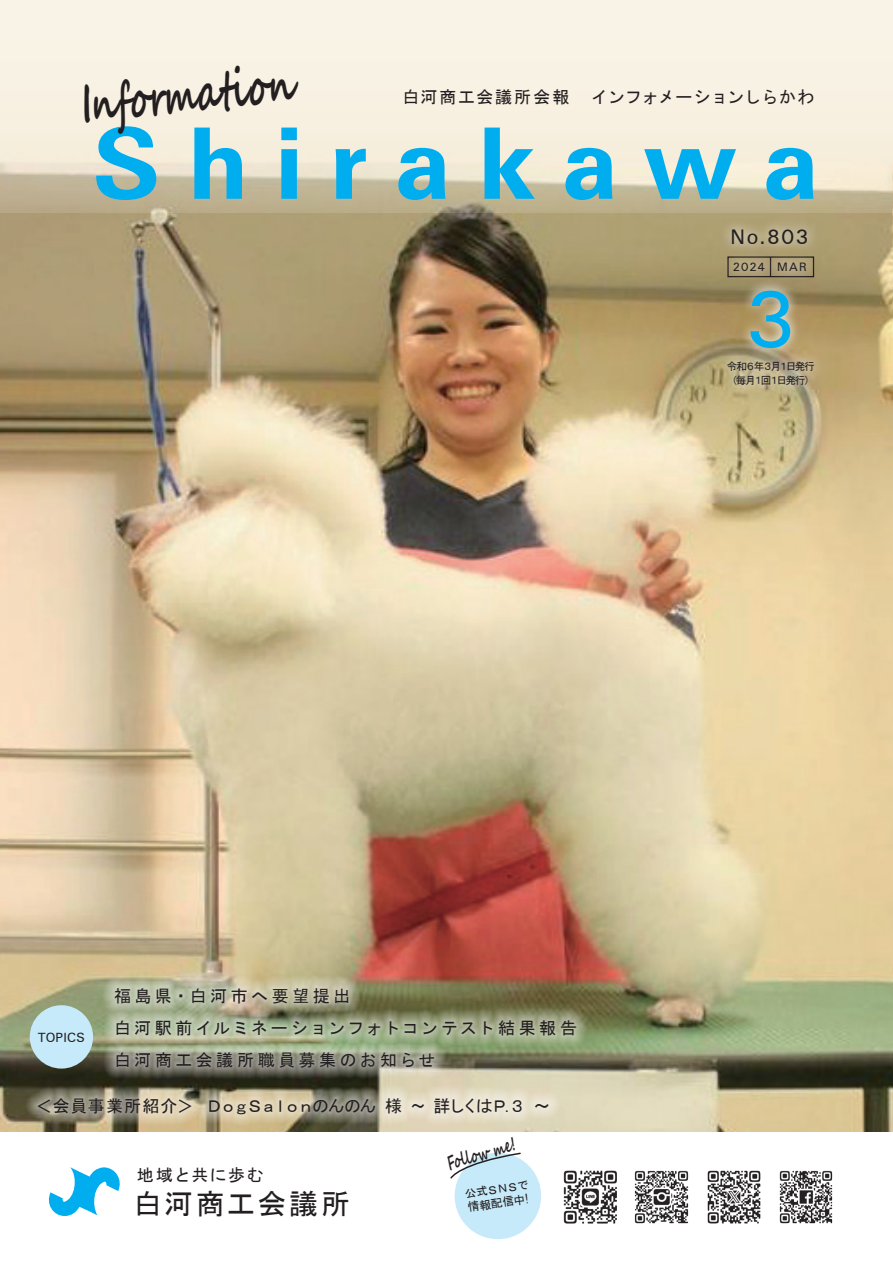
<style>
.page{position:relative;width:893px;height:1263px;background:#fff}
.page>*{position:absolute;margin:0;border:0;box-sizing:border-box;transform-origin:0 0}
.t1{font:700 98.85px "Swiss 742 SWC";letter-spacing:.25em;color:#00aeef;scale:1.08 1}
.t2{font:79.65px "Swiss 742 SWC";color:#00aeef}
.t3{font:700 53.1px "Segoe Script";color:#231f20;scale:.63 1}
.t4{font:28.65px "MS Gothic";letter-spacing:.085em;color:#231f20}
.t5{font:20.25px "Swiss 742 SWC";color:#231f20}
.t6{font:700 19.2px "Segoe Script";color:#231f20;scale:.63 1}
.t7{font:16.95px/32px "MS Gothic";letter-spacing:.19em;color:#231f20}
.t8{font:16.95px "MS Gothic";letter-spacing:-.12em;color:#231f20}
.t9{font:16.95px "MS Gothic";letter-spacing:.045em;color:#231f20}
.t10{font:16.95px "MS Gothic";letter-spacing:.08em;color:#231f20}
.t11{font:12.75px "Swiss 742 SWC";letter-spacing:.015em;color:#231f20}
.t12{font:11.7px/13.8px "MS Gothic";color:#231f20}
.t13{font:11.7px "Swiss 742 SWC";letter-spacing:.085em;color:#231f20}
.t14{font:10.65px "MS Gothic";letter-spacing:-.18em;color:#231f20}
.t15{font:10.65px "MS Gothic";letter-spacing:-.235em;color:#231f20}
</style>
<div class="page">
<img style="left:0;top:213px;width:893px;height:918px">
<svg style="left:0;top:0;width:893px;height:213px;background:#eee6d5"></svg>
<svg style="left:720px;top:218px;width:98px;height:37px;background:#b5a881"></svg>
<svg style="left:723px;top:251px;width:44px;height:31px"></svg>
<svg style="left:767px;top:251px;width:50px;height:31px"></svg>
<svg style="left:740px;top:278px;width:61px;height:73px;background:#b5a37d"></svg>
<svg style="left:717px;top:351px;width:108px;height:45px;background:#b8aa82"></svg>
<svg style="left:49px;top:1167px;width:71px;height:49px"></svg>
<div style="left:455px;top:1153px;width:86px;height:86px;background:#c6eafa;border-radius:50%"></div>
<svg style="left:450px;top:1152px;width:72px;height:27px"></svg>
<img style="left:564px;top:1171px;width:53px;height:52px">
<img style="left:634px;top:1170px;width:55px;height:54px">
<img style="left:707px;top:1170px;width:54px;height:54px">
<img style="left:779px;top:1170px;width:54px;height:54px">
<div style="left:30px;top:1005px;width:63px;height:63px;background:#c6eafa;border-radius:50%"></div>
<img style="left:103px;top:975px;width:486px;height:105px">
<svg style="left:25px;top:1085px;width:536px;height:42px;background:#b6ae96"></svg>
<h3 class="t3" style="left:77px;top:62px;width:338px;rotate:-6deg">Information</h3>
<p class="t9" style="left:402px;top:88px;width:414px">白河商工会議所会報　インフォメーションしらかわ</p>
<h1 class="t1" style="left:92px;top:97px;width:675px">Shirakawa</h1>
<p class="t5" style="left:730px;top:224px;width:80px">No.803</p>
<p class="t13" style="left:733px;top:259px;width:75px">2024 MAR</p>
<h2 class="t2" style="left:746px;top:268px;width:52px">3</h2>
<p class="t15" style="left:727px;top:375px;width:89px">（毎月１回１日発行）</p>
<p class="t14" style="left:727px;top:361px;width:90px">令和６年３月１日発行</p>
<p class="t7" style="left:114px;top:980px;width:464px">福島県・白河市へ要望提出<br>白河駅前イルミネーションフォトコンテスト結果報告白河商工会議所職員募集のお知らせ</p>
<p class="t8" style="left:36px;top:1097px;width:516px">＜会員事業所紹介＞ ＤｏｇＳａｌｏｎのんのん 様 ～ 詳しくはＰ.３～</p>
<p class="t11" style="left:38px;top:1029px;width:48px">TOPICS</p>
<p class="t10" style="left:137px;top:1166px;width:129px">地域と共に歩む</p>
<h3 class="t4" style="left:134px;top:1190px;width:218px">白河商工会議所</h3>
<p class="t6" style="left:443px;top:1148px;width:113px;rotate:-16deg">Follow me!</p>
<p class="t12" style="left:464px;top:1187px;width:66px;rotate:-8deg">公式ＳＮＳで情報配信中!</p>
</div>
